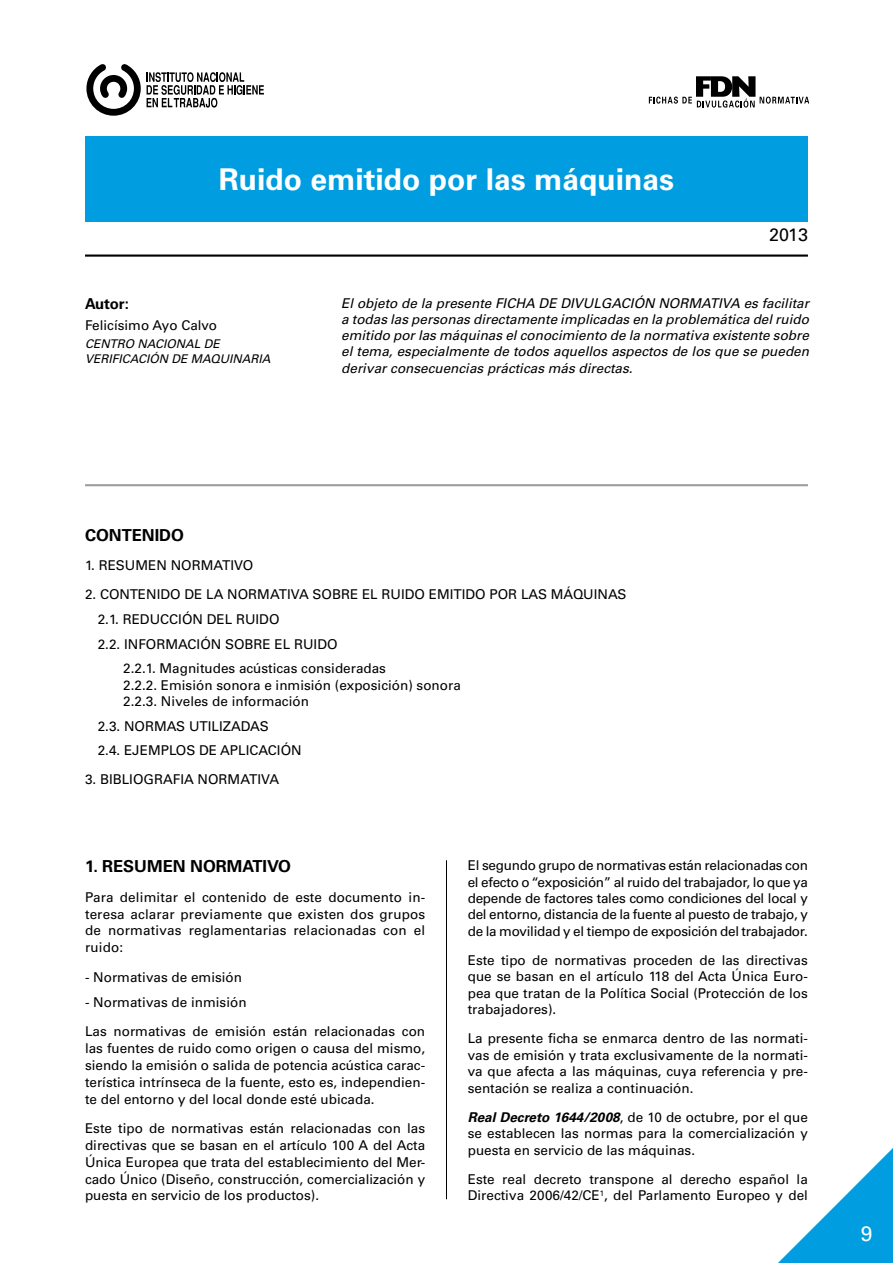
<style>
.page{position:relative;width:893px;height:1263px;background:#fff}
.page>*{position:absolute;margin:0;border:0;box-sizing:border-box;transform-origin:0 0}
.t1{font:700 30px "Univers LT Std";color:#fff}
.t2{font:21px "Univers LT Std";color:#fff}
.t3{font:18px "Univers LT Std";color:#000}
.t4{font:700 16.5px "Univers LT Std";color:#000}
.t5{font:700 15px "Univers LT Std";color:#000}
.t6{font:13.5px/16.4px "Univers LT Std";color:#000;text-align:justify}
.t7{font:italic 13.5px/16.2px "Univers LT Std";color:#000;text-align:justify}
.t8{font:italic 12px/14.4px "Univers LT Std";color:#000}
.s1{font-weight:700;font-style:italic}
</style>
<div class="page">
<svg style="left:86px;top:64px;width:178px;height:52px"></svg>
<hr style="left:85px;top:254px;width:723px;height:3px;background:#000">
<svg style="left:649px;top:76px;width:160px;height:31px"></svg>
<hr style="left:85px;top:484px;width:723px;height:2px;background:#9c9e9f">
<div style="left:85px;top:136px;width:723px;height:85px;background:#009ee0"></div>
<hr style="left:446px;top:860px;width:1px;height:339px;background:#000">
<svg style="left:778px;top:1148px;width:115px;height:115px"></svg>
<h1 class="t1" style="left:219px;top:161px;width:457px">Ruido emitido por las máquinas</h1>
<h3 class="t3" style="left:769px;top:224px;width:40px">2013</h3>
<p class="t5" style="left:85px;top:295px;width:45px">Autor:</p>
<p class="t6" style="left:85px;top:317px;width:134px">Felicísimo Ayo Calvo</p>
<p class="t8" style="left:85px;top:337px;width:187px">CENTRO NACIONAL DE<br>VERIFICACIÓN DE MAQUINARIA</p>
<p class="t7" style="left:341px;top:295px;width:469px">El objeto de la presente FICHA DE DIVULGACIÓN NORMATIVA es facilitar a todas las personas directamente implicadas en la problemática del ruido emitido por las máquinas el conocimiento de la normativa existente sobre el tema, especialmente de todos aquellos aspectos de los que se pueden derivar consecuencias prácticas más directas.</p>
<p class="t4" style="left:85px;top:526px;width:101px">Contenido</p>
<p class="t6" style="left:85px;top:557px;width:170px">1. RESUMEN NORMATIVO</p>
<p class="t6" style="left:98px;top:582px;width:530px;line-height:24.8px;text-indent:-13px">2. CONTENIDO DE LA NORMATIVA SOBRE EL RUIDO EMITIDO POR LAS MÁQUINAS<br>2.1. Reducci</p>
<p class="t6" style="left:182px;top:611px;width:34px">ón del</p>
<p class="t6" style="left:236px;top:611px;width:10px">ruido</p>
<p class="t6" style="left:98px;top:636px;width:58px">2.2. In formaci</p>
<p class="t6" style="left:200px;top:636px;width:35px">ón sobre</p>
<p class="t6" style="left:123px;top:632px;width:264px;line-height:24.8px;text-indent:151px">el ruido<br>2.2.1. Magnitudes acústicas consideradas</p>
<p class="t6" style="left:123px;top:677px;width:339px">2.2.2. Emisión sonora e inmisión (exposición) sonora<br>2.2.3. Niveles de información</p>
<p class="t6" style="left:98px;top:718px;width:48px">2.3. Normas</p>
<p class="t6" style="left:189px;top:718px;width:8px">utili</p>
<p class="t6" style="left:223px;top:718px;width:19px">zadas</p>
<p class="t6" style="left:98px;top:742px;width:52px">2.4. Ejemplos</p>
<p class="t6" style="left:199px;top:742px;width:30px">de aplicaci</p>
<p class="t6" style="left:281px;top:742px;width:20px">ón</p>
<p class="t6" style="left:85px;top:771px;width:196px">3. BIBLIOGRAFIA NORMATIVA</p>
<p class="t4" style="left:85px;top:857px;width:206px">1. RESUMEN NORMATIVO</p>
<p class="t6" style="left:85px;top:889px;width:342px;line-height:16.8px">Para delimitar el contenido de este documento in&shy;teresa aclarar previamente que existen dos grupos de normativas reglamentarias relacionadas con el ruido:</p>
<p class="t6" style="left:85px;top:969px;width:159px">- Normativas de emisión</p>
<p class="t6" style="left:85px;top:987px;width:342px;line-height:29.5px">- Normativas de inmisión<br>Las normativas de emisión están relacionadas con</p>
<p class="t6" style="left:85px;top:1040px;width:342px;line-height:16.8px">las fuentes de ruido como origen o causa del mismo, siendo la emisión o salida de potencia acústica carac&shy;terística intrínseca de la fuente, esto es, independien&shy;te del entorno y del local donde esté ubicada.</p>
<p class="t6" style="left:85px;top:1120px;width:342px;line-height:16.8px">Este tipo de normativas están relacionadas con las directivas que se basan en el artículo 100 A del Acta Única Europea que trata del establecimiento del Mer&shy;cado Único (Diseño, construcción, comercialización y puesta en servicio de los productos).</p>
<p class="t6" style="left:468px;top:857px;width:342px">El segundo grupo de normativas están relacionadas con el efecto o “exposición” al ruido del trabajador, lo que ya depende de factores tales como condiciones del local y del entorno, distancia de la fuente al puesto de trabajo, y de la movilidad y el tiempo de exposición del trabajador.</p>
<p class="t6" style="left:468px;top:952px;width:342px">Este tipo de normativas proceden de las directivas que se basan en el artículo 118 del Acta Única Euro&shy;pea que tratan de la Política Social (Protección de los trabajadores).</p>
<p class="t6" style="left:468px;top:1030px;width:342px">La presente ficha se enmarca dentro de las normati&shy;vas de emisión y trata exclusivamente de la normati&shy;va que afecta a las máquinas, cuya referencia y pre&shy;sentación se realiza a continuación.</p>
<p class="t6" style="left:468px;top:1109px;width:342px"><span class="s1">Real Decreto 1644/2008</span>, de 10 de octubre, por el que se establecen las normas para la comercialización y puesta en servicio de las máquinas.</p>
<p class="t6" style="left:468px;top:1171px;width:342px">Este real decreto transpone al derecho español la<br>Directiva 2006/42/CE<sup>1</sup>, del Parlamento Europeo y del</p>
<h2 class="t2" style="left:861px;top:1221px;width:13px">9</h2>
</div>
